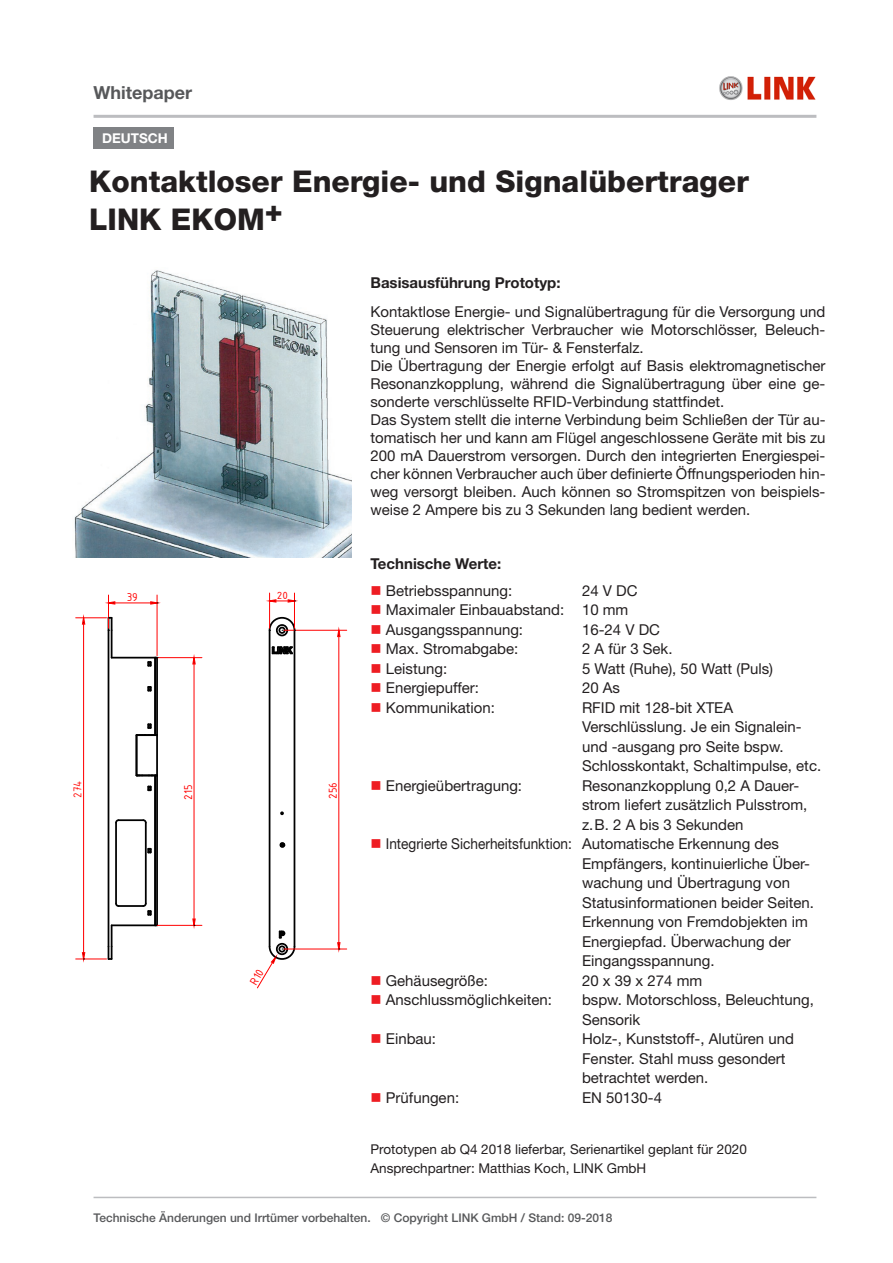
<style>
.page{position:relative;width:893px;height:1263px;background:#fff}
.page>*{position:absolute;margin:0;border:0;box-sizing:border-box;transform-origin:0 0}
.t1{font:800 30px/38.2px "Helvetica Neue LT Std";color:#231f20}
.t2{font:700 18px "Helvetica Neue LT Std";color:#57585a}
.t3{font:15px/18px "Helvetica Neue LT Std";color:#231f20}
.t4{font:15px/19.5px "Helvetica Neue LT Std";color:#231f20;scale:.91 1}
.t5{font:700 15px "Helvetica Neue LT Std";color:#231f20}
.t6{font:13.5px/19.5px "Helvetica Neue LT Std";color:#231f20}
.t7{font:700 13.5px "Helvetica Neue LT Std";color:#fff}
.t8{font:12.3px "ISOCPEUR";color:#f00}
.t9{font:12.3px "ISOCPEUR";color:#ff1714}
.t10{font:500 12px "Helvetica Neue LT Std";color:#57585a}
.t11{font:11.25px "ISOCPEUR";color:#f00;scale:1.1 1}
.s1{color:#ee1d23}
</style>
<div class="page">
<hr style="left:94px;top:1197px;width:722px;height:1px;background:#bcbdc0">
<hr style="left:94px;top:115px;width:722px;height:3px;background:#bcbdc0">
<img style="left:719px;top:76px;width:97px;height:24px">
<div style="left:94px;top:128px;width:80px;height:21px;background:#808285"></div>
<hr style="left:108px;top:630px;width:1px;height:316px;background:#000">
<hr style="left:145px;top:823px;width:2px;height:80px;background:#000">
<svg style="left:142px;top:819px;width:5px;height:5px"></svg>
<hr style="left:119px;top:819px;width:24px;height:2px;background:#000">
<svg style="left:115px;top:819px;width:5px;height:4px"></svg>
<hr style="left:115px;top:823px;width:2px;height:80px;background:#000">
<svg style="left:115px;top:902px;width:4px;height:5px"></svg>
<hr style="left:119px;top:905px;width:24px;height:2px;background:#000">
<hr style="left:112px;top:924px;width:43px;height:2px;background:#000">
<hr style="left:112px;top:657px;width:43px;height:1px;background:#000">
<hr style="left:156px;top:775px;width:2px;height:150px;background:#000">
<hr style="left:156px;top:658px;width:2px;height:77px;background:#000">
<hr style="left:154px;top:775px;width:2px;height:150px;background:#000">
<hr style="left:154px;top:658px;width:2px;height:77px;background:#000">
<svg style="left:147px;top:686px;width:5px;height:5px"></svg>
<svg style="left:147px;top:786px;width:5px;height:5px"></svg>
<svg style="left:147px;top:848px;width:5px;height:5px"></svg>
<svg style="left:142px;top:902px;width:10px;height:14px"></svg>
<hr style="left:136px;top:735px;width:1px;height:40px;background:#000">
<hr style="left:137px;top:774px;width:20px;height:2px;background:#000">
<hr style="left:156px;top:735px;width:2px;height:40px;background:#000">
<svg style="left:136px;top:723px;width:22px;height:13px"></svg>
<svg style="left:280px;top:811px;width:4px;height:4px"></svg>
<svg style="left:280px;top:842px;width:5px;height:6px"></svg>
<svg style="left:279px;top:930px;width:7px;height:8px"></svg>
<div style="left:276px;top:624px;width:12px;height:12px;border:2px solid #000;border-radius:50%"></div>
<div style="left:276px;top:943px;width:12px;height:12px;border:2px solid #000;border-radius:50%"></div>
<div style="left:278px;top:627px;width:8px;height:7px;border:2px solid #000;border-radius:50%"></div>
<hr style="left:294px;top:630px;width:1px;height:316px;background:#000">
<hr style="left:269px;top:630px;width:1px;height:316px;background:#000">
<svg style="left:272px;top:645px;width:22px;height:11px"></svg>
<hr style="left:284px;top:630px;width:63px;height:1px;background:#f00">
<hr style="left:284px;top:948px;width:63px;height:1px;background:#f00">
<hr style="left:338px;top:636px;width:1px;height:307px;background:#f00">
<svg style="left:336px;top:626px;width:5px;height:12px"></svg>
<hr style="left:269px;top:593px;width:1px;height:35px;background:#f00">
<hr style="left:294px;top:593px;width:1px;height:35px;background:#f00">
<hr style="left:108px;top:595px;width:1px;height:33px;background:#f00">
<hr style="left:157px;top:595px;width:1px;height:61px;background:#f00">
<hr style="left:115px;top:602px;width:36px;height:1px;background:#f00">
<svg style="left:105px;top:601px;width:11px;height:4px"></svg>
<hr style="left:157px;top:657px;width:45px;height:1px;background:#f00">
<hr style="left:157px;top:925px;width:45px;height:1px;background:#f00">
<hr style="left:194px;top:664px;width:1px;height:255px;background:#f00">
<svg style="left:192px;top:654px;width:5px;height:11px"></svg>
<hr style="left:76px;top:617px;width:31px;height:1px;background:#f00">
<hr style="left:76px;top:958px;width:31px;height:1px;background:#f00">
<hr style="left:83px;top:624px;width:1px;height:329px;background:#f00">
<svg style="left:81px;top:614px;width:5px;height:11px"></svg>
<svg style="left:336px;top:941px;width:5px;height:12px"></svg>
<svg style="left:268px;top:616px;width:28px;height:16px"></svg>
<svg style="left:266px;top:598px;width:32px;height:5px"></svg>
<svg style="left:149px;top:600px;width:12px;height:5px"></svg>
<svg style="left:147px;top:657px;width:11px;height:10px"></svg>
<svg style="left:192px;top:918px;width:5px;height:11px"></svg>
<svg style="left:108px;top:617px;width:4px;height:41px"></svg>
<svg style="left:108px;top:925px;width:4px;height:35px"></svg>
<svg style="left:81px;top:951px;width:5px;height:12px"></svg>
<img style="left:74px;top:270px;width:277px;height:287px">
<svg style="left:257px;top:945px;width:39px;height:44px"></svg>
<p class="t2" style="left:94px;top:82px;width:100px">Whitepaper</p>
<p class="t7" style="left:102px;top:130px;width:67px">DEUTSCH</p>
<h1 class="t1" style="left:89px;top:162px;width:661px">Kontaktloser Energie- und Signalübertrager<br>LINK EKOM+</h1>
<p class="t8" style="left:127px;top:589px;width:13px">39</p>
<p class="t9" style="left:70px;top:798px;width:19px;rotate:-90deg">274</p>
<p class="t8" style="left:180px;top:800px;width:17px;rotate:-90deg">215</p>
<p class="t11" style="left:277px;top:588px;width:12px">20</p>
<p class="t8" style="left:325px;top:799px;width:18px;rotate:-90deg">256</p>
<p class="t5" style="left:370px;top:274px;width:192px">Basisausführung Prototyp:</p>
<p class="t3" style="left:370px;top:302px;width:457px">Kontaktlose Energie- und Signalübertragung für die Versorgung und Steuerung elektrischer Verbraucher wie Motorschlösser, Beleuch&shy;tung und Sensoren im Tür- &amp; Fensterfalz.<br>Die Übertragung der Energie erfolgt auf Basis elektromagnetischer Resonanzkopplung, während die Signalübertragung über eine ge&shy;sonderte verschlüsselte RFID-Verbindung stattfindet.<br>Das System stellt die interne Verbindung beim Schließen der Tür au&shy;tomatisch her und kann am Flügel angeschlossene Geräte mit bis zu 200 mA Dauerstrom versorgen. Durch den integrierten Energiespei&shy;cher können Verbraucher auch über definierte Öffnungsperioden hin&shy;weg versorgt bleiben. Auch können so Stromspitzen von beispiels&shy;weise 2 Ampere bis zu 3 Sekunden lang bedient werden.</p>
<p class="t5" style="left:370px;top:554px;width:132px">Technische Werte:</p>
<p class="t3" style="left:370px;top:581px;width:143px"><span class="s1">■</span> Betriebsspannung:</p>
<p class="t3" style="left:582px;top:581px;width:57px">24 V DC</p>
<p class="t3" style="left:370px;top:601px;width:259px"><span class="s1">■</span> Maximaler Einbauabstand: 10 mm</p>
<p class="t3" style="left:370px;top:620px;width:154px"><span class="s1">■</span> Ausgangsspannung:</p>
<p class="t3" style="left:582px;top:620px;width:80px">16-24 V DC</p>
<p class="t3" style="left:370px;top:640px;width:149px"><span class="s1">■</span> Max. Stromabgabe:</p>
<p class="t3" style="left:582px;top:640px;width:92px">2 A für 3 Sek.</p>
<p class="t3" style="left:370px;top:659px;width:78px"><span class="s1">■</span> Leistung:</p>
<p class="t3" style="left:582px;top:659px;width:193px">5 Watt (Ruhe), 50 Watt (Puls)</p>
<p class="t3" style="left:370px;top:679px;width:110px"><span class="s1">■</span> Energiepuffer:</p>
<p class="t3" style="left:582px;top:679px;width:40px">20 As</p>
<p class="t3" style="left:370px;top:698px;width:126px"><span class="s1">■</span> Kommunikation:</p>
<p class="t3" style="left:582px;top:697px;width:241px;line-height:19.5px">RFID mit 128-bit XTEA<br>Verschlüsslung. Je ein Signalein&shy;und -ausgang pro Seite bspw.<br>Schlosskontakt, Schaltimpulse, etc.</p>
<p class="t3" style="left:370px;top:776px;width:153px"><span class="s1">■</span> Energieübertragung:</p>
<p class="t3" style="left:582px;top:775px;width:227px;line-height:19.5px">Resonanzkopplung 0,2 A Dauer&shy;strom liefert zusätzlich Pulsstrom, z.B. 2 A bis 3 Sekunden</p>
<p class="t4" style="left:582px;top:834px;width:256px;text-indent:-211px"><span class="s1">■</span> Integrierte Sicherheitsfunktion: Automatische Erkennung des Empfängers, kontinuierliche Über&shy;wachung und Übertragung von Statusinformationen beider Seiten.<br>Erkennung von Fremdobjekten im Energiepfad. Überwachung der Eingangsspannung.</p>
<p class="t3" style="left:370px;top:971px;width:119px"><span class="s1">■</span> Gehäusegröße:</p>
<p class="t3" style="left:582px;top:971px;width:122px">20 x 39 x 274 mm</p>
<p class="t3" style="left:370px;top:991px;width:183px"><span class="s1">■</span> Anschlussmöglichkeiten:</p>
<p class="t3" style="left:582px;top:990px;width:233px;line-height:19.5px">bspw. Motorschloss, Beleuchtung,<br>Sensorik</p>
<p class="t3" style="left:370px;top:1030px;width:67px"><span class="s1">■</span> Einbau:</p>
<p class="t3" style="left:582px;top:1029px;width:213px;line-height:19.5px">Holz-, Kunststoff-, Alutüren und<br>Fenster. Stahl muss gesondert betrachtet werden.</p>
<p class="t3" style="left:370px;top:1088px;width:90px"><span class="s1">■</span> Prüfungen:</p>
<p class="t3" style="left:582px;top:1088px;width:82px">EN 50130-4</p>
<p class="t6" style="left:370px;top:1139px;width:378px">Prototypen ab Q4 2018 lieferbar, Serienartikel geplant für 2020<br>Ansprechpartner: Matthias Koch, LINK GmbH</p>
<p class="t10" style="left:94px;top:1211px;width:520px">Technische Änderungen und Irrtümer vorbehalten. © Copyright LINK GmbH / Stand: 09-2018</p>
</div>
